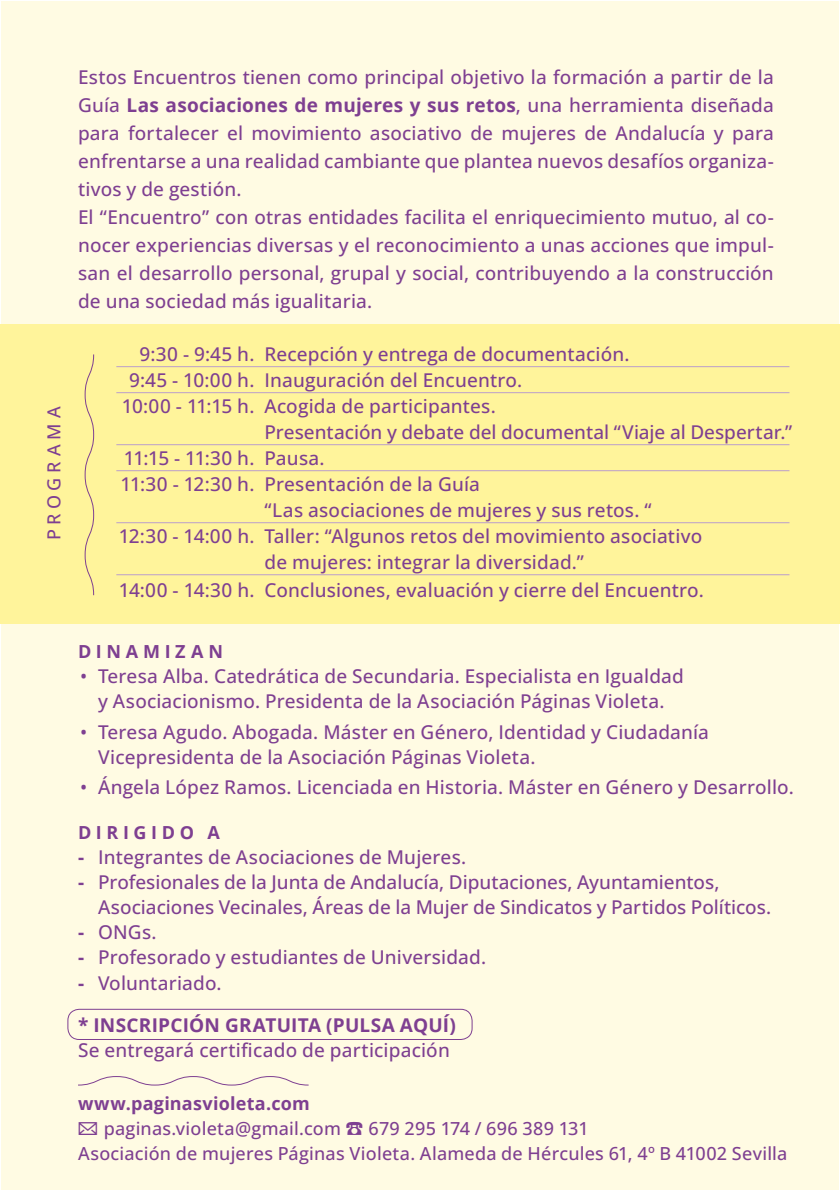
<style>
.page{position:relative;width:840px;height:1191px;background:#fff}
.page>*{position:absolute;margin:0;border:0;box-sizing:border-box;transform-origin:0 0}
.t1{font:500 19px/28px "Open Sans";letter-spacing:.01em;color:#7e3f91}
.t2{font:700 19px "Open Sans";letter-spacing:.01em;color:#7e3f91}
.t3{font:500 18px "Open Sans";letter-spacing:.01em;color:#7e3f91}
.t4{font:700 18px "Open Sans";letter-spacing:.01em;color:#7e3f91}
.t5{font:700 18px "Open Sans";letter-spacing:.265em;color:#7e3f91}
.t6{font:700 18px "Open Sans";letter-spacing:.255em;color:#7e3f91}
.t7{font:500 18px "Open Sans";letter-spacing:.255em;color:#7e3f91}
.s1{font-weight:700}
.s2{font-family:"Osaka";font-weight:400}
</style>
<div class="page">
<div style="left:1px;top:1px;width:837px;height:1189px;background:#fffbe3"></div>
<div style="left:0;top:325px;width:839px;height:299px;background:#fff49b"></div>
<hr style="left:116px;top:366px;width:673px;height:1px;background:#ba9ecb">
<hr style="left:116px;top:392px;width:673px;height:1px;background:#ba9ecb">
<hr style="left:116px;top:444px;width:673px;height:1px;background:#ba9ecb">
<hr style="left:116px;top:470px;width:673px;height:1px;background:#ba9ecb">
<hr style="left:116px;top:522px;width:673px;height:1px;background:#ba9ecb">
<hr style="left:116px;top:574px;width:673px;height:1px;background:#ba9ecb">
<svg style="left:84px;top:354px;width:10px;height:242px"></svg>
<svg style="left:78px;top:1076px;width:231px;height:9px"></svg>
<div style="left:67px;top:1009px;width:405px;height:31px;border:1px solid #7e3f91;border-radius:11px"></div>
<p class="t7" style="left:41px;top:540px;width:135px;rotate:-90deg">PROGRAMA</p>
<p class="t1" style="left:78px;top:63px;width:697px">Estos Encuentros tienen como principal objetivo la formación a partir de la Guía <span class="s1">Las asociaciones de mujeres y sus retos</span>, una herramienta diseñada para fortalecer el movimiento asociativo de mujeres de Andalucía y para enfrentarse a una realidad cambiante que plantea nuevos desafíos organiza&shy;tivos y de gestión.<br>El “Encuentro” con otras entidades facilita el enriquecimiento mutuo, al co&shy;nocer experiencias diversas y el reconocimiento a unas acciones que impul&shy;san el desarrollo personal, grupal y social, contribuyendo a la construcción de una sociedad más igualitaria.</p>
<p class="t1" style="left:139px;top:339px;width:491px">9:30 - 9:45 h. Recepción y entrega de documentación.</p>
<p class="t1" style="left:129px;top:365px;width:394px">9:45 - 10:00 h. Inauguración del Encuentro.</p>
<p class="t1" style="left:122px;top:391px;width:375px">10:00 - 11:15 h. Acogida de participantes.</p>
<p class="t1" style="left:264px;top:417px;width:529px">Presentación y debate del documental “Viaje al Despertar.”</p>
<p class="t1" style="left:124px;top:443px;width:202px">11:15 - 11:30 h. Pausa.</p>
<p class="t1" style="left:120px;top:469px;width:361px">11:30 - 12:30 h. Presentación de la Guía</p>
<p class="t1" style="left:264px;top:495px;width:388px">“Las asociaciones de mujeres y sus retos. “</p>
<p class="t1" style="left:119px;top:521px;width:584px">12:30 - 14:00 h. Taller: “Algunos retos del movimiento asociativo</p>
<p class="t1" style="left:264px;top:547px;width:321px">de mujeres: integrar la diversidad.”</p>
<p class="t1" style="left:119px;top:576px;width:586px">14:00 - 14:30 h. Conclusiones, evaluación y cierre del Encuentro.</p>
<p class="t5" style="left:78px;top:639px;width:146px">DINAMIZAN</p>
<p class="t1" style="left:80px;top:663px;width:605px;line-height:25px;text-align:center">• Teresa Alba. Catedrática de Secundaria. Especialista en Igualdad y Asociacionismo. Presidenta de la Asociación Páginas Violeta.</p>
<p class="t1" style="left:98px;top:719px;width:612px;line-height:25px;text-indent:-18px">• Teresa Agudo. Abogada. Máster en Género, Identidad y Ciudadanía<br>Vicepresidenta de la Asociación Páginas Violeta.</p>
<p class="t1" style="left:80px;top:773px;width:715px">• Ángela López Ramos. Licenciada en Historia. Máster en Género y Desarrollo.</p>
<p class="t6" style="left:78px;top:820px;width:143px">DIRIGIDO A</p>
<p class="t1" style="left:78px;top:843px;width:389px"><span class="s1">-</span> Integrantes de Asociaciones de Mujeres.</p>
<p class="t1" style="left:98px;top:869px;width:674px;line-height:25px;text-indent:-20px"><span class="s1">-</span> Profesionales de la Junta de Andalucía, Diputaciones, Ayuntamientos,<br>Asociaciones Vecinales, Áreas de la Mujer de Sindicatos y Partidos Políticos.</p>
<p class="t1" style="left:78px;top:918px;width:80px"><span class="s1">-</span> ONGs.</p>
<p class="t1" style="left:78px;top:943px;width:409px"><span class="s1">-</span> Profesorado y estudiantes de Universidad.</p>
<p class="t1" style="left:78px;top:968px;width:145px"><span class="s1">-</span> Voluntariado.</p>
<p class="t2" style="left:78px;top:1011px;width:379px">* INSCRIPCIÓN GRATUITA (PULSA AQUÍ)</p>
<p class="t1" style="left:78px;top:1035px;width:373px">Se entregará certificado de participación</p>
<p class="t4" style="left:78px;top:1090px;width:233px">www.paginasvioleta.com</p>
<p class="t3" style="left:104px;top:1116px;width:486px">paginas.violeta@gmail.com <span class="s2">☎</span> 679 295 174 / 696 389 131</p>
<p class="t3" style="left:78px;top:1141px;width:710px">Asociación de mujeres Páginas Violeta. Alameda de Hércules 61, 4º B 41002 Sevilla</p>
</div>
